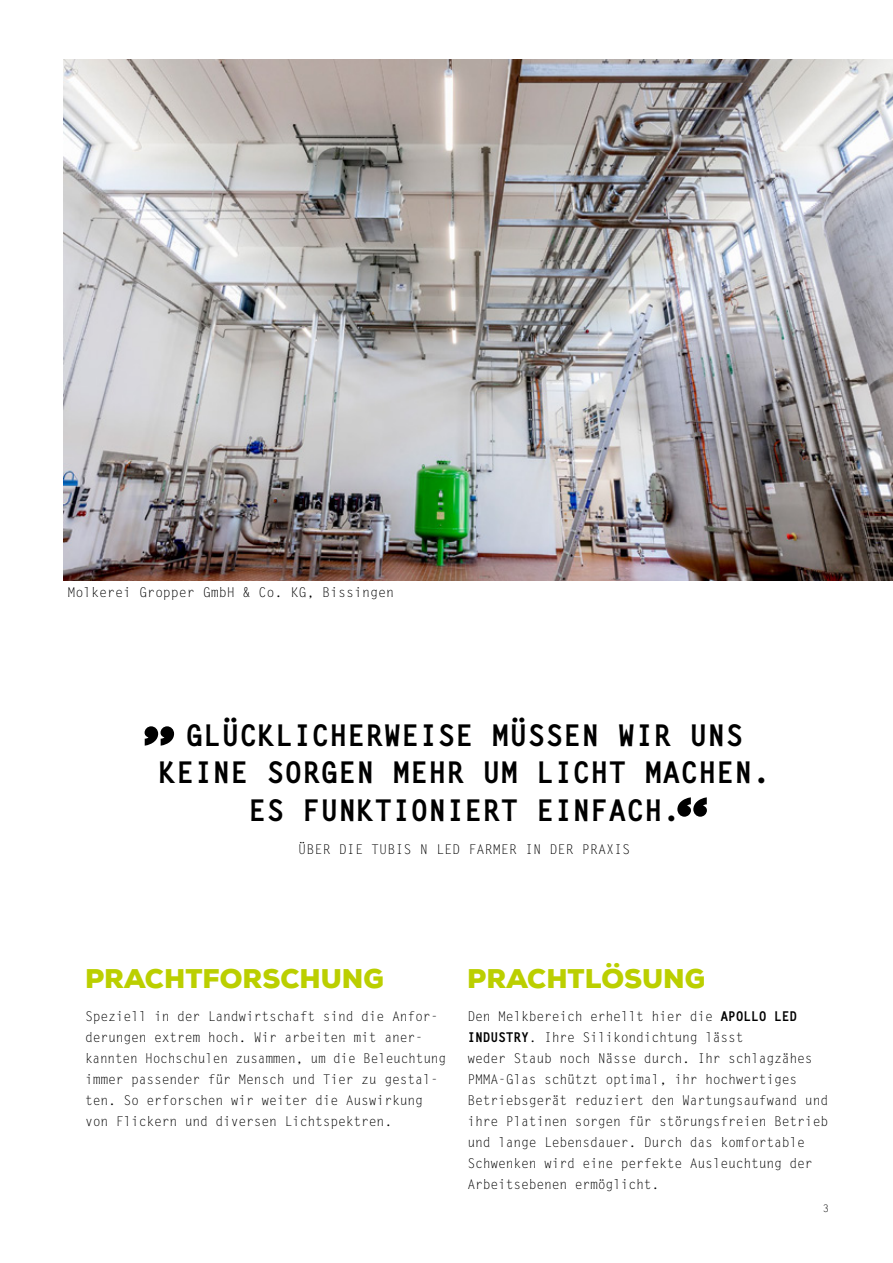
<style>
.page{position:relative;width:893px;height:1263px;background:#fff}
.page>*{position:absolute;margin:0;border:0;box-sizing:border-box;transform-origin:0 0}
.t1{font:700 30px/37.5px "Letter Got L";color:#000;text-align:center}
.t2{font:900 27px "Nexa";color:#bbcf00}
.t3{font:13.5px/21px "Letter Got L";letter-spacing:-.02em;color:#000}
.t4{font:13.5px "Letter Got L";color:#000}
.t5{font:10.5px "Letter Got L";color:#000}
.s1{font-weight:700}
</style>
<div class="page">
<img style="left:64px;top:60px;width:829px;height:520px">
<svg style="left:145px;top:726px;width:29px;height:20px"></svg>
<svg style="left:677px;top:797px;width:30px;height:20px"></svg>
<p class="t3" style="left:67px;top:582px;width:328px">Molkerei Gropper GmbH &amp; Co. KG, Bissingen</p>
<h1 class="t1" style="left:158px;top:716px;width:614px">GLÜCKLICHERWEISE MÜSSEN WIR UNS<br>KEINE SORGEN MEHR UM LICHT MACHEN.<br>ES FUNKTIONIERT EINFACH.</h1>
<p class="t4" style="left:298px;top:841px;width:334px">ÜBER DIE TUBIS N LED FARMER IN DER PRAXIS</p>
<h2 class="t2" style="left:85px;top:961px;width:300px">PRACHTFORSCHUNG</h2>
<h2 class="t2" style="left:467px;top:961px;width:239px">PRACHTLÖSUNG</h2>
<p class="t3" style="left:85px;top:1006px;width:363px">Speziell in der Landwirtschaft sind die Anfor&shy;derungen extrem hoch. Wir arbeiten mit aner&shy;kannten Hochschulen zusammen, um die Beleuchtung immer passender für Mensch und Tier zu gestal&shy;ten. So erforschen wir weiter die Auswirkung von Flickern und diversen Lichtspektren.</p>
<p class="t3" style="left:467px;top:1006px;width:362px">Den Melkbereich erhellt hier die <span class="s1">APOLLO LED INDUSTRY</span>. Ihre Silikondichtung lässt<br>weder Staub noch Nässe durch. Ihr schlagzähes PMMA-Glas schützt optimal, ihr hochwertiges Betriebsgerät reduziert den Wartungsaufwand und ihre Platinen sorgen für störungsfreien Betrieb und lange Lebensdauer. Durch das komfortable Schwenken wird eine perfekte Ausleuchtung der Arbeitsebenen ermöglicht.</p>
<p class="t5" style="left:823px;top:1202px;width:8px">3</p>
</div>
